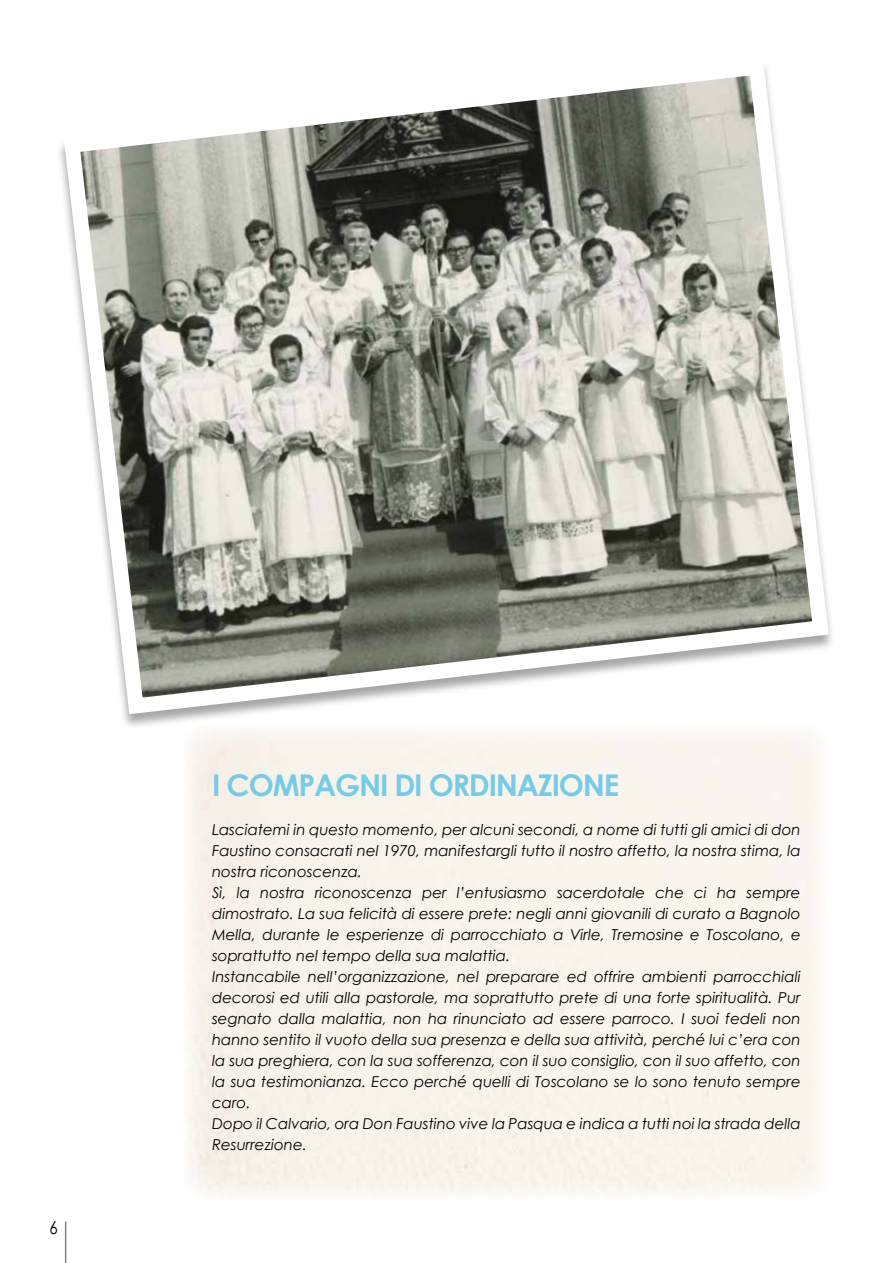
<style>
.page{position:relative;width:893px;height:1263px;background:#fff}
.page>*{position:absolute;margin:0;border:0;box-sizing:border-box;transform-origin:0 0}
.t1{font:700 30px "Century Gothic";letter-spacing:-.04em;color:#78cbe7}
.t2{font:18px "Century Gothic";color:#000;scale:.83 1}
.t3{font:italic 15px/21px "Century Gothic";color:#000}
</style>
<div class="page">
<hr style="left:65px;top:1221px;width:1px;height:42px;background:#000">
<svg style="left:59px;top:66px;width:773px;height:656px"></svg>
<p class="t2" style="left:49px;top:1216px;width:12px">6</p>
<h1 class="t1" style="left:212px;top:766px;width:409px">I COMPAGNI DI ORDINAZIONE</h1>
<p class="t3" style="left:212px;top:818px;width:590px">Lasciatemi in questo momento, per alcuni secondi, a nome di tutti gli amici di don Faustino consacrati nel 1970, manifestargli tutto il nostro affetto, la nostra stima, la nostra riconoscenza.<br>Sì, la nostra riconoscenza per l’entusiasmo sacerdotale che ci ha sempre dimostrato. La sua felicità di essere prete: negli anni giovanili di curato a Bagnolo Mella, durante le esperienze di parrocchiato a Virle, Tremosine e Toscolano, e soprattutto nel tempo della sua malattia.<br>Instancabile nell’organizzazione, nel preparare ed offrire ambienti parrocchiali decorosi ed utili alla pastorale, ma soprattutto prete di una forte spiritualità. Pur segnato dalla malattia, non ha rinunciato ad essere parroco. I suoi fedeli non hanno sentito il vuoto della sua presenza e della sua attività, perché lui c’era con la sua preghiera, con la sua sofferenza, con il suo consiglio, con il suo affetto, con la sua testimonianza. Ecco perché quelli di Toscolano se lo sono tenuto sempre caro.<br>Dopo il Calvario, ora Don Faustino vive la Pasqua e indica a tutti noi la strada della Resurrezione.</p>
</div>
